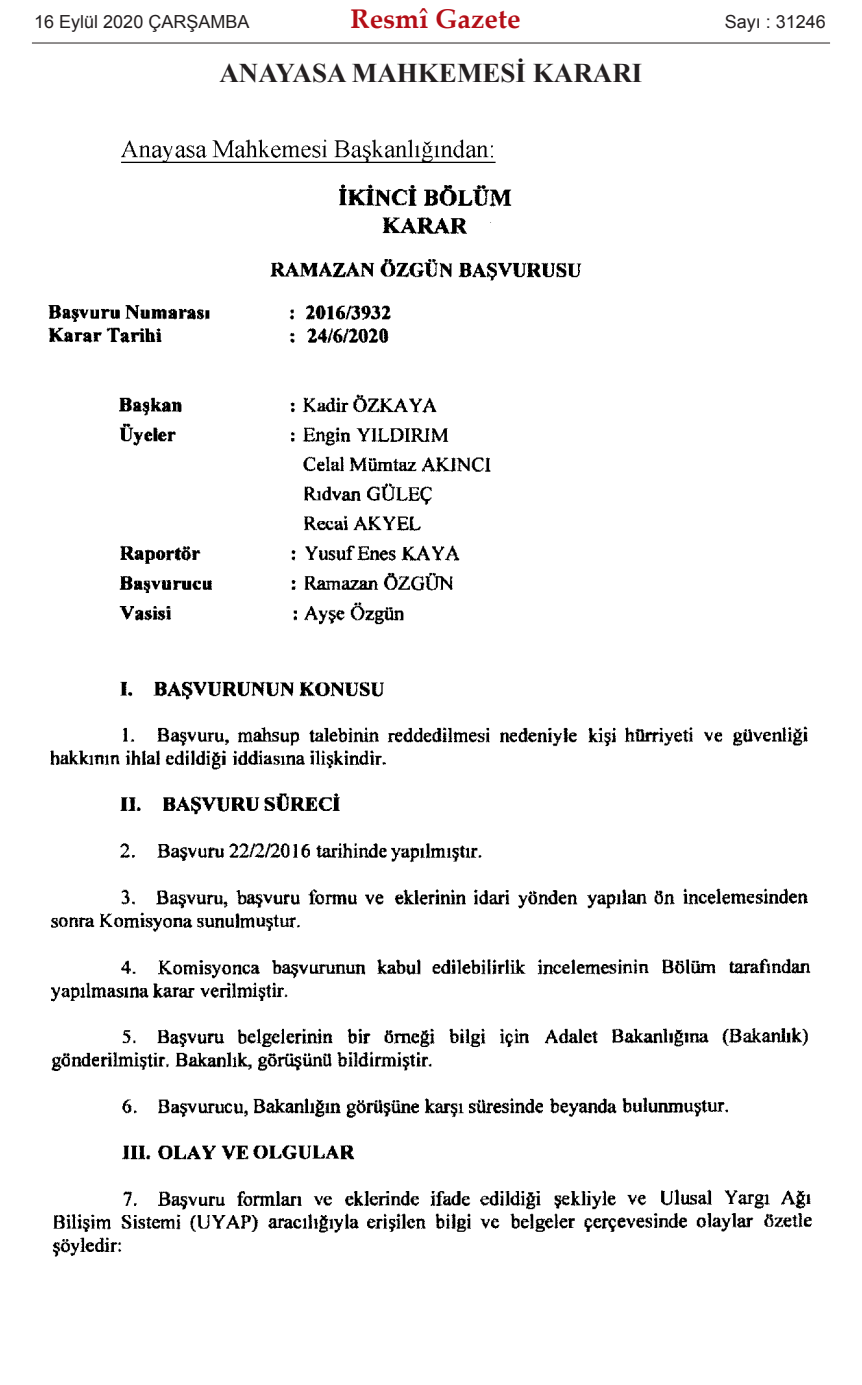
<style>
.page{position:relative;width:862px;height:1385px;background:#fff}
.page>*{position:absolute;margin:0;border:0;box-sizing:border-box;transform-origin:0 0}
.t1{font:700 27px "Times New Roman";color:#231f20}
.t2{font:700 27px "Palatino Linotype";color:#b40e16}
.t3{font:18px "Arial";color:#231f20}
</style>
<div class="page">
<img style="left:48px;top:139px;width:764px;height:1118px">
<hr style="left:32px;top:43px;width:797px;height:1px;background:#231f20">
<p class="t3" style="left:34px;top:12px;width:217px">16 Eylül 2020 ÇARŞAMBA</p>
<h1 class="t2" style="left:350px;top:9px;width:171px">Resmî Gazete</h1>
<p class="t3" style="left:724px;top:12px;width:103px">Sayı : 31246</p>
<h1 class="t1" style="left:219px;top:58px;width:424px">ANAYASA MAHKEMESİ KARARI</h1>
</div>
